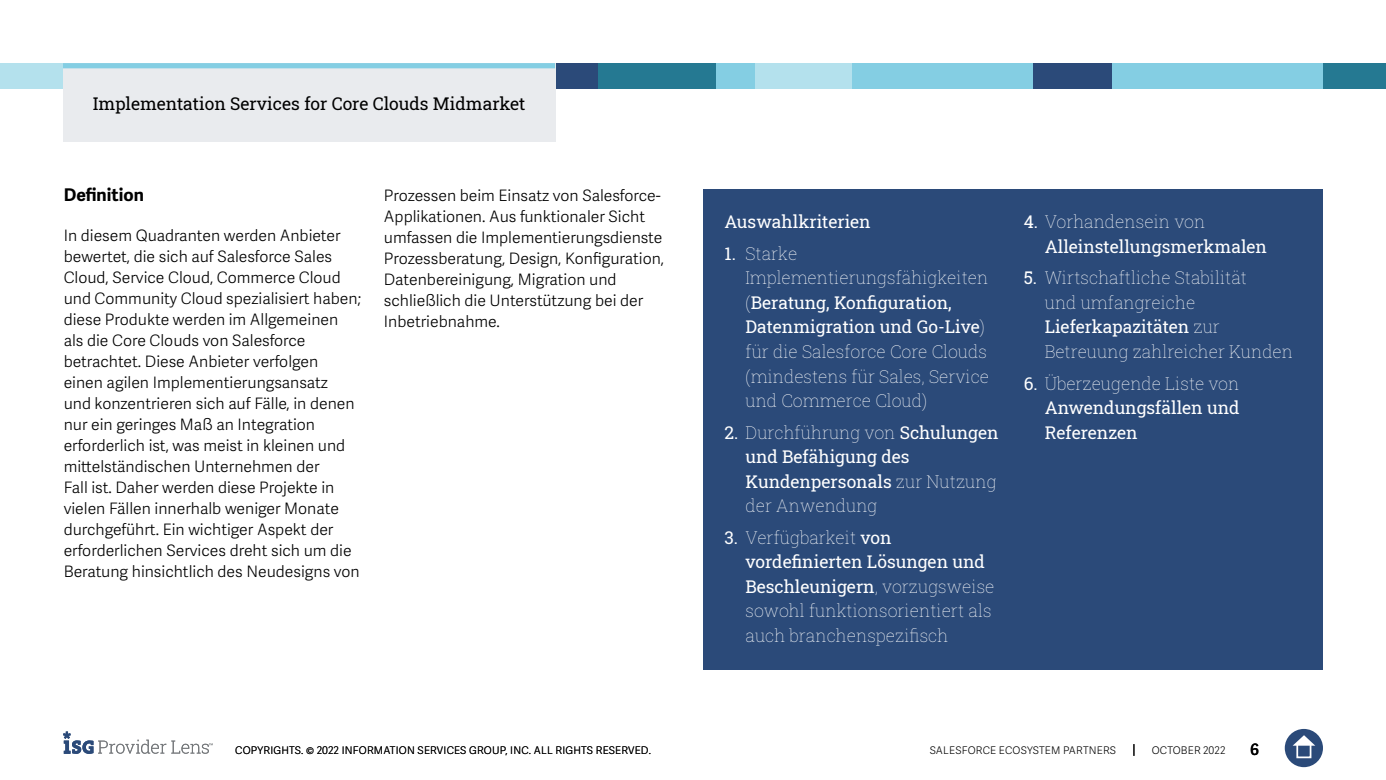
<style>
.page{position:relative;width:1386px;height:780px;background:#fff}
.page>*{position:absolute;margin:0;border:0;box-sizing:border-box;transform-origin:0 0}
.t1{font:17.5px/24.5px "Roboto Slab ISG P Thin";color:#fff}
.t2{font:17.5px/24.5px "Roboto Slab ISG P Regular";color:#fff}
.t3{font:17.5px "Roboto Slab ISG P Regular";color:#000}
.t4{font:700 17.5px "Adelle Sans";color:#000}
.t5{font:300 15.75px/21px "Adelle Sans";color:#000}
.t6{font:600 15.75px "Adelle Sans";color:#000}
.t7{font:300 10.5px "Adelle Sans";letter-spacing:.02em;color:#000}
.s1{font-family:"Roboto Slab ISG P Regular"}
.s2{font-family:"Roboto Slab ISG P Thin"}
</style>
<div class="page">
<div style="left:1285px;top:729px;width:38px;height:38px;background:#2b4a79;border-radius:50%"></div>
<svg style="left:1293px;top:735px;width:22px;height:10px"></svg>
<div style="left:1296px;top:743px;width:15px;height:15px;border:2px solid #fff"></div>
<svg style="left:1133px;top:744px;width:1px;height:12px"></svg>
<svg style="left:63px;top:731px;width:150px;height:23px"></svg>
<div style="left:1047px;top:63px;width:276px;height:26px;background:#84cee3"></div>
<div style="left:0;top:63px;width:158px;height:26px;background:#b4e1ed"></div>
<div style="left:850px;top:63px;width:184px;height:26px;background:#84cee3"></div>
<div style="left:1323px;top:63px;width:63px;height:26px;background:#257992"></div>
<div style="left:1033px;top:63px;width:79px;height:26px;background:#2b4a79"></div>
<div style="left:754px;top:63px;width:98px;height:26px;background:#b4e1ed"></div>
<div style="left:598px;top:63px;width:157px;height:26px;background:#84cee3"></div>
<div style="left:598px;top:63px;width:118px;height:26px;background:#257992"></div>
<div style="left:379px;top:63px;width:219px;height:26px;background:#2b4a79"></div>
<div style="left:704px;top:189px;width:619px;height:480px;background:#2b4a79"></div>
<div style="left:63px;top:63px;width:492px;height:79px;background:#e9ebee"></div>
<div style="left:63px;top:63px;width:492px;height:5px;background:#84cee3"></div>
<p class="t3" style="left:93px;top:91px;width:434px">Implementation Services for Core Clouds Midmarket</p>
<p class="t4" style="left:64px;top:184px;width:82px">Definition</p>
<p class="t5" style="left:64px;top:225px;width:299px">In diesem Quadranten werden Anbieter bewertet, die sich auf Salesforce Sales Cloud, Service Cloud, Commerce Cloud und Community Cloud spezialisiert haben; diese Produkte werden im Allgemeinen als die Core Clouds von Salesforce betrachtet. Diese Anbieter verfolgen einen agilen Implementierungsansatz<br>und konzentrieren sich auf Fälle, in denen nur ein geringes Maß an Integration erforderlich ist, was meist in kleinen und mittelständischen Unternehmen der<br>Fall ist. Daher werden diese Projekte in vielen Fällen innerhalb weniger Monate durchgeführt. Ein wichtiger Aspekt der erforderlichen Services dreht sich um die Beratung hinsichtlich des Neudesigns von</p>
<p class="t5" style="left:384px;top:185px;width:282px">Prozessen beim Einsatz von Salesforce-Applikationen. Aus funktionaler Sicht umfassen die Implementierungsdienste Prozessberatung, Design, Konfiguration, Datenbereinigung, Migration und schließlich die Unterstützung bei der Inbetriebnahme.</p>
<p class="t2" style="left:724px;top:209px;width:148px">Auswahlkriterien</p>
<p class="t1" style="left:746px;top:241px;width:244px;text-indent:-21px"><span class="s1">1.</span> Starke<br>Implementierungsfähigkeiten</p>
<p class="t2" style="left:746px;top:290px;width:241px"><span class="s2">(</span>Beratung, Konfiguration,<br>Datenmigration und Go-Live<span class="s2">)</span></p>
<p class="t1" style="left:746px;top:339px;width:245px">für die Salesforce Core Clouds (mindestens für Sales, Service und Commerce Cloud)</p>
<p class="t1" style="left:724px;top:419px;width:276px"><span class="s1">2.</span> Durchführung von <span class="s1">Schulungen</span></p>
<p class="t2" style="left:746px;top:444px;width:253px">und Befähigung des<br>Kundenpersonals <span class="s2">zur Nutzung</span></p>
<p class="t1" style="left:746px;top:493px;width:133px">der Anwendung</p>
<p class="t1" style="left:724px;top:524px;width:169px"><span class="s1">3.</span> Verfügbarkeit <span class="s1">von</span></p>
<p class="t2" style="left:746px;top:549px;width:251px">vordefinierten Lösungen und<br>Beschleunigern<span class="s2">, vorzugsweise</span></p>
<p class="t1" style="left:746px;top:598px;width:248px">sowohl funktionsorientiert als auch branchenspezifisch</p>
<p class="t1" style="left:1024px;top:209px;width:183px"><span class="s1">4.</span> Vorhandensein von</p>
<p class="t2" style="left:1045px;top:234px;width:224px">Alleinstellungsmerkmalen</p>
<p class="t1" style="left:1045px;top:265px;width:204px;text-indent:-21px"><span class="s1">5.</span> Wirtschaftliche Stabilität und umfangreiche</p>
<p class="t2" style="left:1045px;top:314px;width:177px">Lieferkapazitäten <span class="s2">zur</span></p>
<p class="t1" style="left:1045px;top:339px;width:250px">Betreuung zahlreicher Kunden</p>
<p class="t1" style="left:1024px;top:370px;width:217px"><span class="s1">6.</span> Überzeugende Liste von</p>
<p class="t2" style="left:1045px;top:395px;width:196px">Anwendungsfällen und<br>Referenzen</p>
<p class="t7" style="left:235px;top:744px;width:417px">COPYRIGHTS. © 2022 INFORMATION SERVICES GROUP, INC. ALL RIGHTS RESERVED.</p>
<p class="t7" style="left:930px;top:744px;width:188px">SALESFORCE ECOSYSTEM PARTNERS</p>
<p class="t7" style="left:1152px;top:744px;width:75px">OCTOBER 2022</p>
<p class="t6" style="left:1250px;top:740px;width:10px">6</p>
</div>
